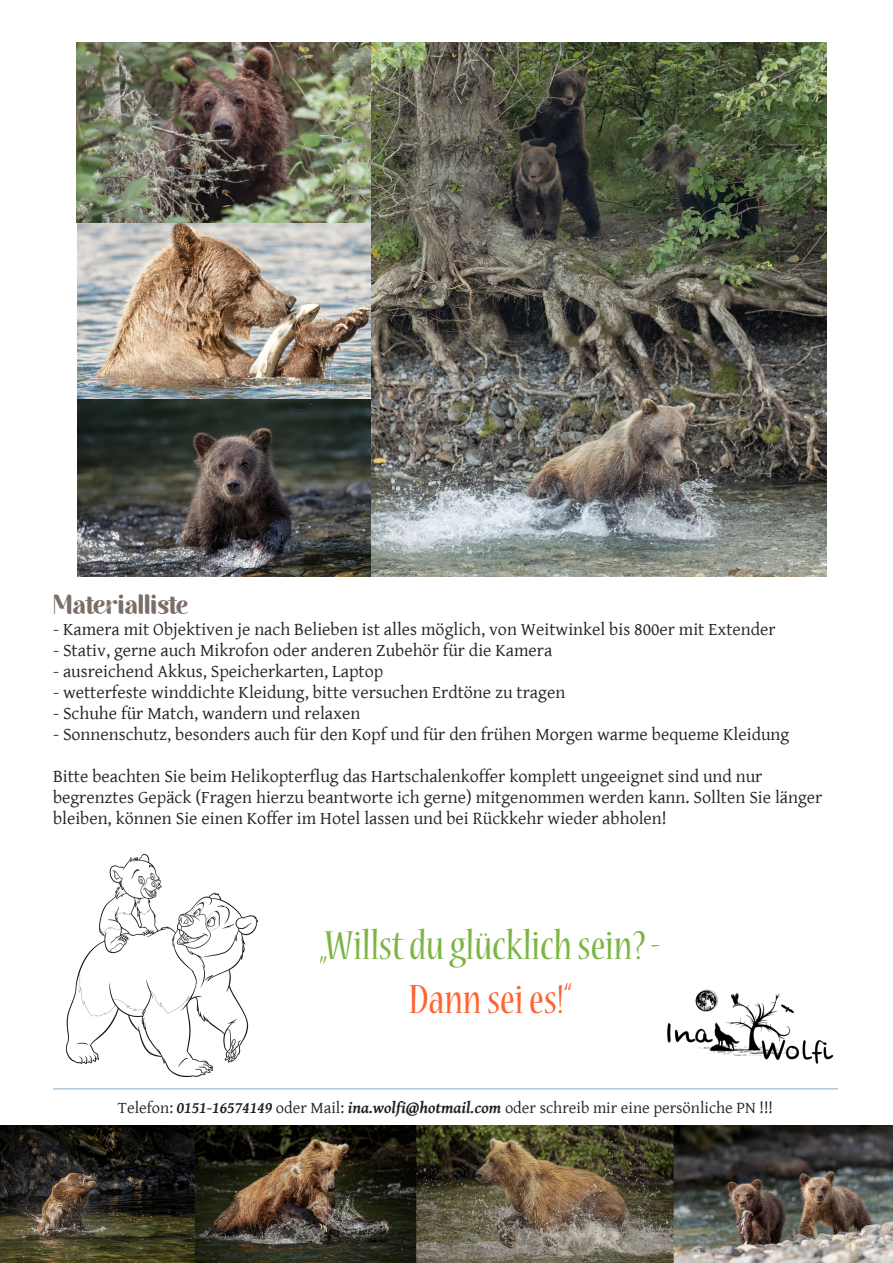
<style>
.page{position:relative;width:893px;height:1263px;background:#fff}
.page>*{position:absolute;margin:0;border:0;box-sizing:border-box;transform-origin:0 0}
.t1{font:condensed 45px "Nueva Std";color:#7bb542}
.t2{font:condensed 45px "Nueva Std";color:#ff632f}
.t3{font:27px "Autolinker";color:#796e68}
.t4{font:18px/21px "Gentium Basic";color:#231f20}
.t5{font:16.5px "Gentium Basic";color:#231f20}
.s1{font-weight:700;font-style:italic}
</style>
<div class="page">
<img style="left:0;top:1126px;width:893px;height:137px">
<hr style="left:53px;top:1088px;width:785px;height:1px;background:#82a9ca">
<img style="left:667px;top:989px;width:167px;height:75px">
<img style="left:66px;top:854px;width:192px;height:222px">
<img style="left:371px;top:43px;width:455px;height:534px">
<img style="left:78px;top:399px;width:293px;height:178px">
<img style="left:78px;top:222px;width:293px;height:177px">
<img style="left:77px;top:43px;width:294px;height:179px">
<p class="t3" style="left:53px;top:589px;width:136px">Materialliste</p>
<p class="t4" style="left:53px;top:618px;width:724px">- Kamera mit Objektiven je nach Belieben ist alles möglich, von Weitwinkel bis 800er mit Extender</p>
<p class="t4" style="left:53px;top:639px;width:501px">- Stativ, gerne auch Mikrofon oder anderen Zubehör für die Kamera</p>
<p class="t4" style="left:53px;top:660px;width:332px">- ausreichend Akkus, Speicherkarten, Laptop</p>
<p class="t4" style="left:53px;top:681px;width:514px">- wetterfeste winddichte Kleidung, bitte versuchen Erdtöne zu tragen</p>
<p class="t4" style="left:53px;top:702px;width:309px">- Schuhe für Match, wandern und relaxen</p>
<p class="t4" style="left:53px;top:723px;width:738px">- Sonnenschutz, besonders auch für den Kopf und für den frühen Morgen warme bequeme Kleidung</p>
<p class="t4" style="left:53px;top:765px;width:771px">Bitte beachten Sie beim Helikopterflug das Hartschalenkoffer komplett ungeeignet sind und nur begrenztes Gepäck (Fragen hierzu beantworte ich gerne) mitgenommen werden kann. Sollten Sie länger bleiben, können Sie einen Koffer im Hotel lassen und bei Rückkehr wieder abholen!</p>
<p class="t1" style="left:319px;top:925px;width:343px">„Willst du glücklich sein? -</p>
<p class="t2" style="left:409px;top:979px;width:164px">Dann sei es!“</p>
<p class="t5" style="left:118px;top:1096px;width:656px">Telefon: <span class="s1">0151-16574149</span> oder Mail: <span class="s1">ina.wolfi@hotmail.com</span> oder schreib mir eine persönliche PN !!!</p>
</div>
